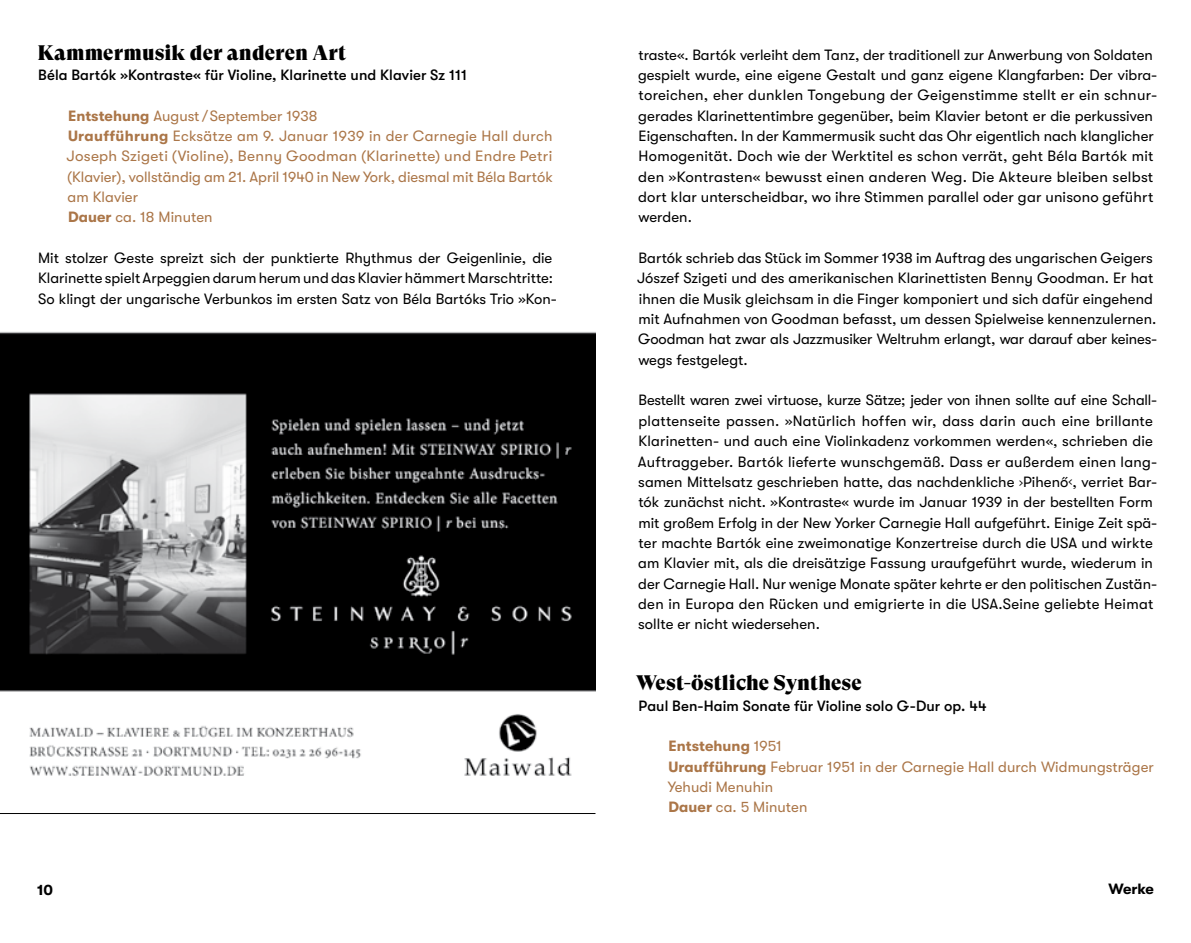
<style>
.page{position:relative;width:1191px;height:943px;background:#fff}
.page>*{position:absolute;margin:0;border:0;box-sizing:border-box;transform-origin:0 0}
.t1{font:21px "GT Super Display Super";letter-spacing:.005em;color:#000}
.t2{font:14.88px/20.3px "GT Walsheim";letter-spacing:.005em;color:#000}
.t3{font:14.88px/20.3px "GT Walsheim";letter-spacing:.005em;color:#ab7648}
.t4{font:500 14.88px "GT Walsheim";letter-spacing:.005em;color:#000}
.t5{font:700 14.88px "GT Walsheim";color:#000}
.s1{font-weight:700}
.s2{font-weight:300}
</style>
<div class="page">
<img style="left:0;top:332px;width:596px;height:482px">
<hr style="left:0;top:357px;width:595px;height:1px;background:#000">
<hr style="left:0;top:813px;width:595px;height:1px;background:#000">
<h1 class="t1" style="left:37px;top:41px;width:310px">Kammermusik der anderen Art</h1>
<p class="t4" style="left:38px;top:66px;width:430px">Béla Bartók »Kontraste« für Violine, Klarinette und Klavier Sz 111</p>
<p class="t3" style="left:66px;top:105px;width:488px"><span class="s1">Entstehung</span> August /September 1938<br><span class="s1">Uraufführung</span> Ecksätze am 9. Januar 1939 in der Carnegie Hall durch Joseph Szigeti (Violine), Benny Goodman (Klarinette) und Endre Petri (Klavier), vollständig am 21. April 1940 in New York, diesmal mit Béla Bartók am Klavier<br><span class="s1">Dauer</span> ca. 18 Minuten</p>
<p class="t2" style="left:38px;top:248px;width:520px">Mit stolzer Geste spreizt sich der punktierte Rhythmus der Geigenlinie, die<br>Klarinette spielt Arpeggien darum herum und das Klavier hämmert Marschtritte:<br>So klingt der ungarische Verbunkos im ersten Satz von Béla Bartóks Trio »Kon-</p>
<p class="t2" style="left:638px;top:44px;width:521px">traste«. Bartók verleiht dem Tanz, der traditionell zur Anwerbung von Soldaten gespielt wurde, eine eigene Gestalt und ganz eigene Klangfarben: Der vibra&shy;toreichen, eher dunklen Tongebung der Geigenstimme stellt er ein schnur&shy;gerades Klarinettentimbre gegenüber, beim Klavier betont er die perkussiven Eigenschaften. In der Kammermusik sucht das Ohr eigentlich nach klanglicher Homogenität. Doch wie der Werktitel es schon verrät, geht Béla Bartók mit den »Kontrasten« bewusst einen anderen Weg. Die Akteure bleiben selbst dort klar unterscheidbar, wo ihre Stimmen parallel oder gar unisono geführt werden.</p>
<p class="t2" style="left:637px;top:248px;width:522px">Bartók schrieb das Stück im Sommer 1938 im Auftrag des ungarischen Geigers Jószef Szigeti und des amerikanischen Klarinettisten Benny Goodman. Er hat ihnen die Musik gleichsam in die Finger komponiert und sich dafür eingehend mit Aufnahmen von Goodman befasst, um dessen Spielweise kennenzulernen.<br>Goodman hat zwar als Jazzmusiker Weltruhm erlangt, war darauf aber keines&shy;wegs festgelegt.</p>
<p class="t2" style="left:638px;top:390px;width:521px">Bestellt waren zwei virtuose, kurze Sätze; jeder von ihnen sollte auf eine Schall&shy;plattenseite passen. »Natürlich hoffen wir, dass darin auch eine brillante Klarinetten- und auch eine Violinkadenz vorkommen werden«, schrieben die Auftraggeber. Bartók lieferte wunschgemäß. Dass er außerdem einen lang&shy;samen Mittelsatz geschrieben hatte, das nachdenkliche <span class="s2">›</span>Pihenő<span class="s2">‹</span>, verriet Bar&shy;tók zunächst nicht. »Kontraste« wurde im Januar 1939 in der bestellten Form mit großem Erfolg in der New Yorker Carnegie Hall aufgeführt. Einige Zeit spä&shy;ter machte Bartók eine zweimonatige Konzertreise durch die USA und wirkte am Klavier mit, als die dreisätzige Fassung uraufgeführt wurde, wiederum in der Carnegie Hall. Nur wenige Monate später kehrte er den politischen Zustän&shy;den in Europa den Rücken und emigrierte in die USA.Seine geliebte Heimat sollte er nicht wiedersehen.</p>
<h1 class="t1" style="left:635px;top:672px;width:228px">West-östliche Synthese</h1>
<p class="t4" style="left:638px;top:697px;width:349px">Paul Ben-Haim Sonate für Violine solo G-Dur op. 44</p>
<p class="t3" style="left:667px;top:736px;width:487px"><span class="s1">Entstehung</span> 1951<br><span class="s1">Uraufführung</span> Februar 1951 in der Carnegie Hall durch Widmungsträger<br>Yehudi Menuhin<br><span class="s1">Dauer</span> ca. 5 Minuten</p>
<p class="t5" style="left:37px;top:881px;width:18px">10</p>
<p class="t5" style="left:1108px;top:880px;width:47px">Werke</p>
</div>
